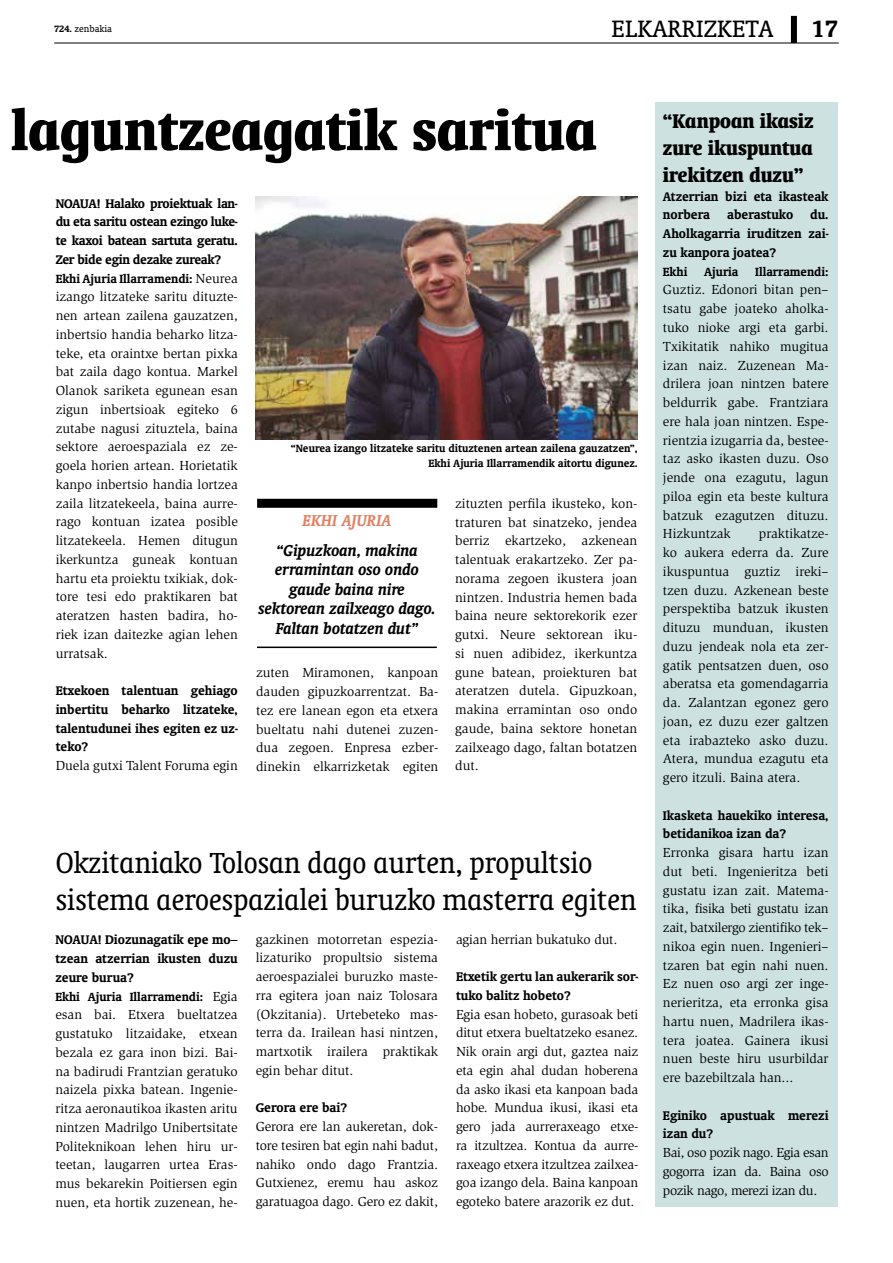
<style>
.page{position:relative;width:893px;height:1263px;background:#fff}
.page>*{position:absolute;margin:0;border:0;box-sizing:border-box;transform-origin:0 0}
.t1{font:700 condensed 63px "Oranda BT";color:#000}
.t2{font:condensed 33px/37.5px "Oranda BT";color:#000}
.t3{font:27px "Oranda BT";color:#000}
.t4{font:700 27px "Oranda BT";color:#000}
.t5{font:700 condensed 22.5px/27px "Oranda BT";color:#000;text-align:justify}
.t6{font:italic 700 18px/19.5px "Oranda BT";color:#000;text-align:center}
.t7{font:italic 700 18px "Oranda BT";color:#e28165}
.t8{font:700 14.25px/18.8px "Oranda BT";color:#000;text-align:justify}
.t9{font:13.5px/18.8px "Slimbach";color:#000;text-align:justify}
.t10{font:700 13.5px "Oranda BT";color:#000}
.t11{font:700 12px/14.4px "Oranda BT";color:#000;text-align:right}
.t12{font:10.5px "Oranda BT";color:#000}
.s1{font-weight:700}
.s2{font-family:"Slimbach";font-weight:400}
</style>
<div class="page">
<hr style="left:54px;top:43px;width:785px;height:1px;background:#000">
<div style="left:791px;top:16px;width:6px;height:27px;background:#000"></div>
<img style="left:256px;top:197px;width:382px;height:242px">
<div style="left:656px;top:102px;width:182px;height:1104px;background:#cde2e0"></div>
<div style="left:257px;top:499px;width:180px;height:9px;background:#000"></div>
<hr style="left:257px;top:646px;width:180px;height:2px;background:#000">
<h3 class="t3" style="left:656px;top:12px;width:119px">PIL-PILEAN</h3>
<h3 class="t4" style="left:812px;top:13px;width:28px">17</h3>
<p class="t12" style="left:54px;top:23px;width:59px"><span class="s1">724.</span> zenbakia</p>
<h3 class="t3" style="left:612px;top:13px;width:163px">ELKARRIZKETA</h3>
<h1 class="t1" style="left:11px;top:93px;width:587px">laguntzeagatik saritua</h1>
<p class="t8" style="left:56px;top:193px;width:184px">NOAUA! Halako proiektuak lan&shy;du eta saritu ostean ezingo luke&shy;te kaxoi batean sartuta geratu.<br>Zer bide egin dezake zureak?</p>
<p class="t10" style="left:56px;top:270px;width:184px">Ekhi Ajuria Illarramendi: <span class="s2">Neurea</span></p>
<p class="t9" style="left:56px;top:288px;width:184px">izango litzateke saritu dituzte&shy;nen artean zailena gauzatzen, inbertsio handia beharko litza&shy;teke, eta oraintxe bertan pixka bat zaila dago kontua. Markel Olanok sariketa egunean esan zigun inbertsioak egiteko 6 zutabe nagusi zituztela, baina sektore aeroespaziala ez ze&shy;goela horien artean. Horietatik kanpo inbertsio handia lortzea zaila litzatekeela, baina aurre&shy;rago kontuan izatea posible litzatekeela. Hemen ditugun ikerkuntza guneak kontuan hartu eta proiektu txikiak, dok&shy;tore tesi edo praktikaren bat ateratzen hasten badira, ho&shy;riek izan daitezke agian lehen urratsak.</p>
<p class="t8" style="left:56px;top:681px;width:184px">Etxekoen talentuan gehiago inbertitu beharko litzateke, talentudunei ihes egiten ez uz&shy;teko?</p>
<p class="t9" style="left:56px;top:756px;width:184px">Duela gutxi Talent Foruma egin</p>
<p class="t11" style="left:291px;top:441px;width:349px">“Neurea izango litzateke saritu dituztenen artean zailena gauzatzen”,<br>Ekhi Ajuria Illarramendik aitortu digunez.</p>
<h3 class="t7" style="left:302px;top:509px;width:91px">EKHI AJURIA</h3>
<h3 class="t6" style="left:258px;top:540px;width:179px">“Gipuzkoan, makina erramintan oso ondo gaude baina nire sektorean zailxeago dago.<br>Faltan botatzen dut”</h3>
<p class="t9" style="left:256px;top:663px;width:184px">zuten Miramonen, kanpoan dauden gipuzkoarrentzat. Ba&shy;tez ere lanean egon eta etxera bueltatu nahi dutenei zuzen&shy;dua zegoen. Enpresa ezber&shy;dinekin elkarrizketak egiten</p>
<p class="t9" style="left:455px;top:494px;width:184px">zituzten perfila ikusteko, kon&shy;traturen bat sinatzeko, jendea berriz ekartzeko, azkenean talentuak erakartzeko. Zer pa&shy;norama zegoen ikustera joan nintzen. Industria hemen bada baina neure sektorekorik ezer gutxi. Neure sektorean iku&shy;si nuen adibidez, ikerkuntza gune batean, proiekturen bat ateratzen dutela. Gipuzkoan, makina erramintan oso ondo gaude, baina sektore honetan zailxeago dago, faltan botatzen dut.</p>
<h2 class="t2" style="left:56px;top:843px;width:582px">Okzitaniako Tolosan dago aurten, propultsio sistema aeroespazialei buruzko masterra egiten</h2>
<p class="t8" style="left:55px;top:930px;width:184px">NOAUA! Diozunagatik epe mo– tzean atzerrian ikusten duzu zeure burua?</p>
<p class="t10" style="left:55px;top:988px;width:184px">Ekhi Ajuria Illarramendi: <span class="s2">Egia</span></p>
<p class="t9" style="left:55px;top:1005px;width:184px">esan bai. Etxera bueltatzea gustatuko litzaidake, etxean bezala ez gara inon bizi. Bai&shy;na badirudi Frantzian geratuko naizela pixka batean. Ingenie&shy;ritza aeronautikoa ikasten aritu nintzen Madrilgo Unibertsitate Politeknikoan lehen hiru ur&shy;teetan, laugarren urtea Eras&shy;mus bekarekin Poitiersen egin nuen, eta hortik zuzenean, he-</p>
<p class="t9" style="left:256px;top:930px;width:184px">gazkinen motorretan espezia&shy;lizaturiko propultsio sistema aeroespazialei buruzko maste&shy;rra egitera joan naiz Tolosara (Okzitania). Urtebeteko mas&shy;terra da. Irailean hasi nintzen, martxotik irailera praktikak egin behar ditut.</p>
<p class="t8" style="left:256px;top:1098px;width:93px">Gerora ere bai?</p>
<p class="t9" style="left:256px;top:1117px;width:184px">Gerora ere lan aukeretan, dok&shy;tore tesiren bat egin nahi badut, nahiko ondo dago Frantzia.<br>Gutxienez, eremu hau askoz garatuagoa dago. Gero ez dakit,</p>
<p class="t9" style="left:456px;top:930px;width:163px">agian herrian bukatuko dut.</p>
<p class="t8" style="left:456px;top:967px;width:184px">Etxetik gertu lan aukerarik sor&shy;tuko balitz hobeto?</p>
<p class="t9" style="left:456px;top:1005px;width:184px">Egia esan hobeto, gurasoak beti ditut etxera bueltatzeko esanez.<br>Nik orain argi dut, gaztea naiz eta egin ahal dudan hoberena da asko ikasi eta kanpoan bada hobe. Mundua ikusi, ikasi eta gero jada aurreraxeago etxe&shy;ra itzultzea. Kontua da aurre&shy;raxeago etxera itzultzea zailxea&shy;goa izango dela. Baina kanpoan egoteko batere arazorik ez dut.</p>
<h3 class="t5" style="left:663px;top:107px;width:152px">“Kanpoan ikasiz zure ikuspuntua irekitzen duzu”</h3>
<p class="t8" style="left:663px;top:187px;width:167px">Atzerrian bizi eta ikasteak norbera aberastuko du.<br>Aholkagarria iruditzen zai&shy;zu kanpora joatea?</p>
<p class="t10" style="left:663px;top:263px;width:167px">Ekhi Ajuria Illarramendi:</p>
<p class="t9" style="left:663px;top:281px;width:167px">Guztiz. Edonori bitan pen– tsatu gabe joateko aholka&shy;tuko nioke argi eta garbi.<br>Txikitatik nahiko mugitua izan naiz. Zuzenean Ma&shy;drilera joan nintzen batere beldurrik gabe. Frantziara ere hala joan nintzen. Espe&shy;rientzia izugarria da, bestee&shy;taz asko ikasten duzu. Oso jende ona ezagutu, lagun piloa egin eta beste kultura batzuk ezagutzen dituzu.<br>Hizkuntzak</p>
<p class="t9" style="left:663px;top:524px;width:167px;text-indent:96px">praktikatze&shy;ko aukera ederra da. Zure ikuspuntua guztiz ireki– tzen duzu. Azkenean beste perspektiba batzuk ikusten dituzu munduan, ikusten duzu jendeak nola eta zer&shy;gatik pentsatzen duen, oso aberatsa eta gomendagarria da. Zalantzan egonez gero joan, ez duzu ezer galtzen eta irabazteko asko duzu.<br>Atera, mundua ezagutu eta gero itzuli. Baina atera.</p>
<p class="t8" style="left:663px;top:805px;width:167px">Ikasketa hauekiko interesa, betidanikoa izan da?</p>
<p class="t9" style="left:663px;top:843px;width:167px">Erronka gisara hartu izan dut beti. Ingenieritza beti gustatu izan zait. Matema&shy;tika, fisika beti gustatu izan zait, batxilergo zientifiko tek– nikoa egin nuen. Ingenieri– tzaren bat egin nahi nuen.<br>Ez nuen oso argi zer inge&shy;nerieritza, eta erronka gisa hartu nuen, Madrilera ikas&shy;tera joatea. Gainera ikusi nuen beste hiru usurbildar ere bazebiltzala han...</p>
<p class="t8" style="left:663px;top:1105px;width:167px">Eginiko apustuak merezi izan du?</p>
<p class="t9" style="left:663px;top:1143px;width:167px">Bai, oso pozik nago. Egia esan gogorra izan da. Baina oso pozik nago, merezi izan du.</p>
</div>
